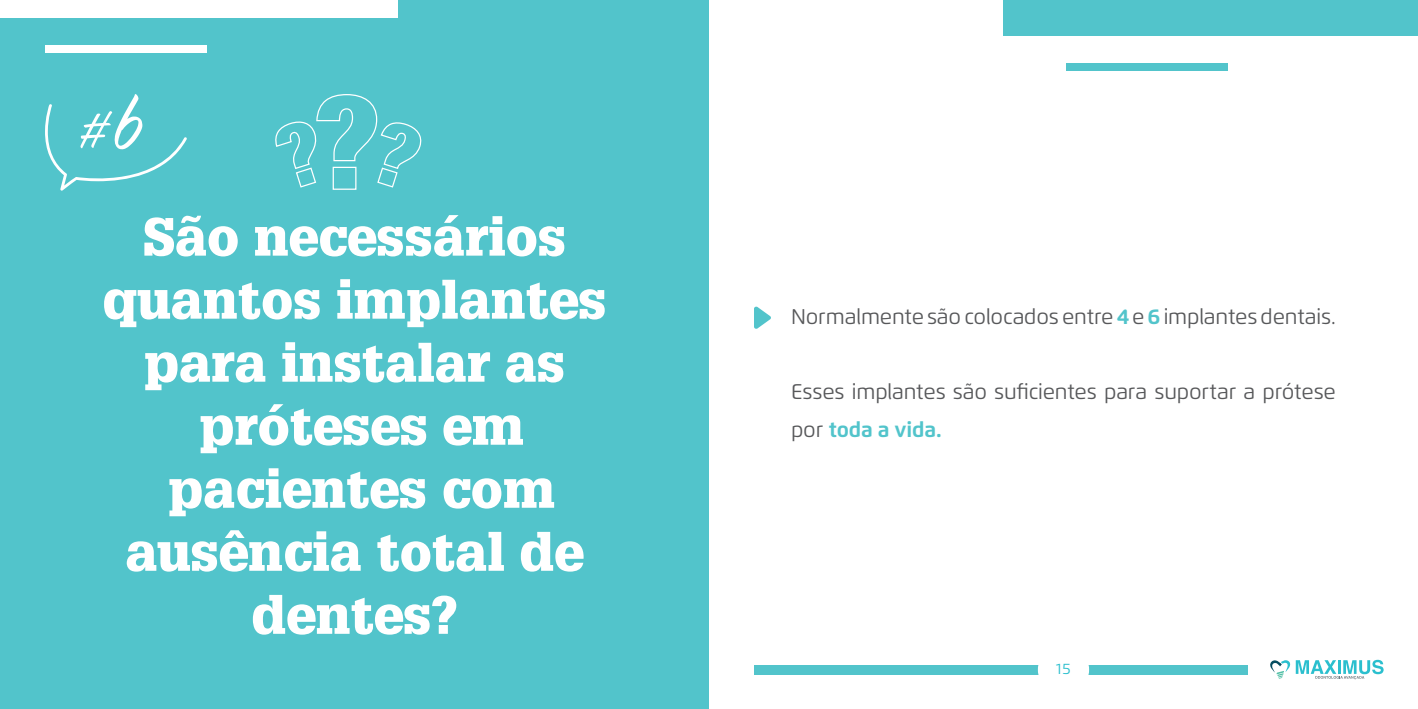
<style>
.page{position:relative;width:1418px;height:709px;background:#fff}
.page>*{position:absolute;margin:0;border:0;box-sizing:border-box;transform-origin:0 0}
.t1{font:62.38px "Felt That";color:#fff}
.t2{font:900 52.5px/63px "Glypha LT Std";color:#fff;text-align:center}
.t3{font:21.25px/37.5px "Flexo";letter-spacing:-.01em;color:#57585a}
.t4{font:15px "Flexo";color:#2bbfce}
.s1{font-size:97.62px}
.s2{font-weight:700;color:#52c4cb}
</style>
<div class="page">
<svg style="left:1270px;top:659px;width:113px;height:20px"></svg>
<div style="left:754px;top:665px;width:493px;height:9px;background:#52c4cb"></div>
<div style="left:1037px;top:644px;width:52px;height:51px;background:#fff;border-radius:50%"></div>
<div style="left:0;top:0;width:709px;height:709px;background:#52c4cb"></div>
<div style="left:0;top:0;width:397px;height:18px;background:#fff"></div>
<div style="left:45px;top:45px;width:162px;height:8px;background:#fff"></div>
<svg style="left:275px;top:94px;width:147px;height:96px"></svg>
<div style="left:1003px;top:0;width:414px;height:35px;background:#52c4cb"></div>
<div style="left:1065px;top:63px;width:162px;height:7px;background:#52c4cb"></div>
<svg style="left:754px;top:306px;width:17px;height:23px"></svg>
<svg style="left:45px;top:104px;width:142px;height:87px"></svg>
<h1 class="t1" style="left:75px;top:93px;width:67px">#<span class="s1">6</span></h1>
<h2 class="t2" style="left:103px;top:205px;width:505px">São necessários quantos implantes para instalar as próteses em pacientes com ausência total de dentes?</h2>
<p class="t3" style="left:791px;top:298px;width:546px">Normalmente são colocados entre <span class="s2">4</span>e <span class="s2">6</span> implantes dentais.</p>
<p class="t3" style="left:791px;top:373px;width:546px">Esses implantes são suficientes para suportar a prótese por <span class="s2">toda a vida.</span></p>
<p class="t4" style="left:1056px;top:659px;width:16px">15</p>
</div>
